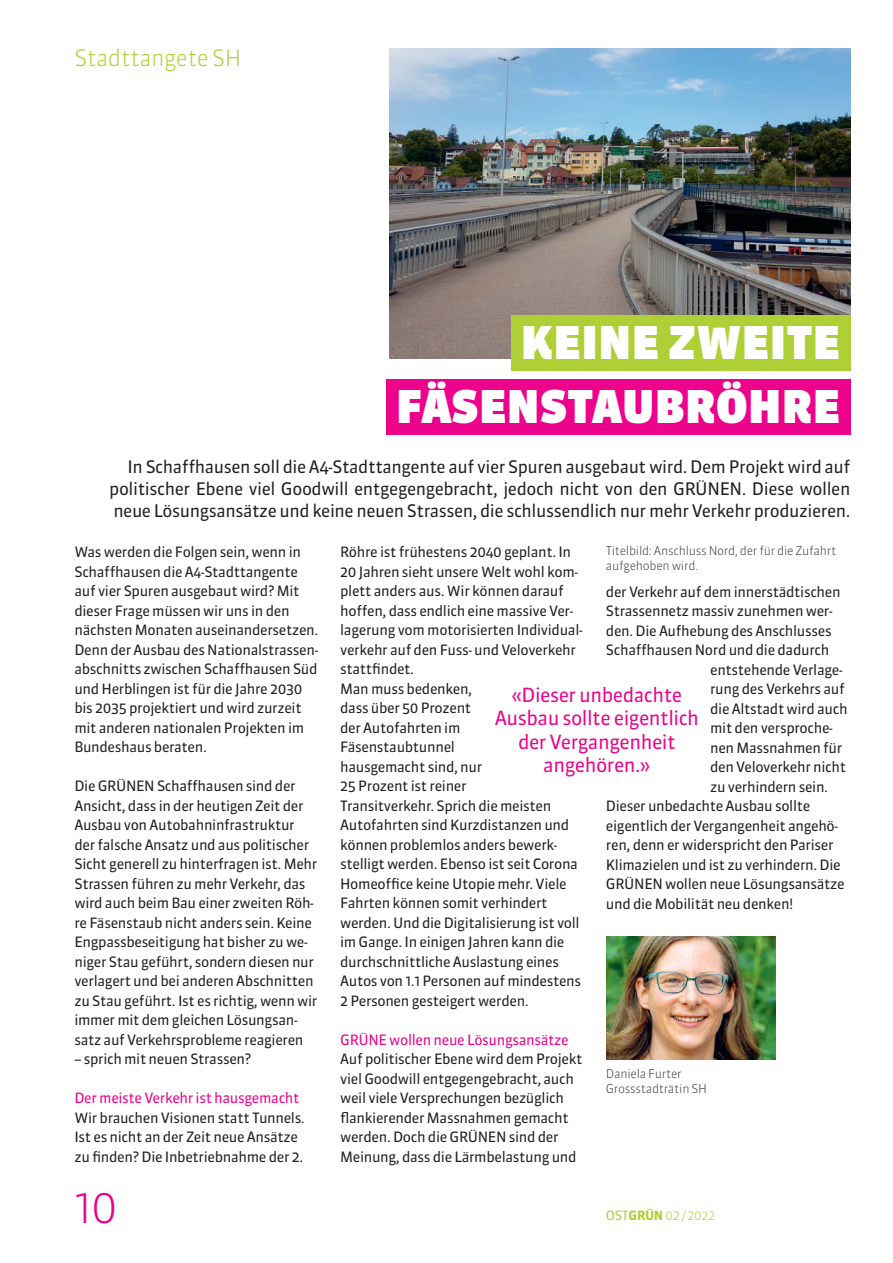
<style>
.page{position:relative;width:893px;height:1263px;background:#fff}
.page>*{position:absolute;margin:0;border:0;box-sizing:border-box;transform-origin:0 0}
.t1{font:900 45px "Sanuk OT";letter-spacing:.01em;color:#fff}
.t2{font:300 45px "Sanuk OT";color:#ed028c}
.t3{font:300 22.5px "Sanuk OT";letter-spacing:-.025em;color:#aed036}
.t4{font:19.5px/23.4px "Sanuk OT";color:#ed028c;text-align:center}
.t5{font:17.25px/22.2px "Sanuk OT";letter-spacing:-.025em;color:#231f20;text-align:justify}
.t6{font:14.25px/19.5px "Sanuk OT";letter-spacing:-.025em;color:#231f20}
.t7{font:14.25px "Sanuk OT";letter-spacing:-.025em;color:#ed028c}
.t8{font:300 12.75px "Sanuk OT";letter-spacing:-.025em;color:#aed036}
.t9{font:300 12px/15px "Sanuk OT";letter-spacing:-.025em;color:#3f3f40}
.s1{font-weight:400}
.s2{font-weight:700}
</style>
<div class="page">
<img style="left:606px;top:936px;width:169px;height:124px">
<img style="left:390px;top:49px;width:460px;height:309px">
<div style="left:386px;top:379px;width:464px;height:55px;background:#ed028c"></div>
<div style="left:511px;top:315px;width:339px;height:56px;background:#aed036"></div>
<h2 class="t3" style="left:74px;top:44px;width:168px">Stadttangete SH</h2>
<h1 class="t1" style="left:521px;top:315px;width:321px">KEINE ZWEITE</h1>
<h1 class="t1" style="left:396px;top:379px;width:446px">FÄSENSTAUBRÖHRE</h1>
<p class="t5" style="left:109px;top:455px;width:743px;text-indent:18px">In Schaffhausen soll die A4-Stadttangente auf vier Spuren ausgebaut wird. Dem Projekt wird auf politischer Ebene viel Goodwill entgegengebracht, jedoch nicht von den GRÜNEN. Diese wollen neue Lösungsansätze und keine neuen Strassen, die schlussendlich nur mehr Verkehr produzieren.</p>
<p class="t6" style="left:340px;top:542px;width:244px">Röhre ist frühestens 2040 geplant. In<br>20 Jahren sieht unsere Welt wohl kom&shy;plett anders aus. Wir können darauf hoffen, dass endlich eine massive Ver&shy;lagerung vom motorisierten Individual&shy;verkehr auf den Fuss- und Veloverkehr stattfindet.<br>Man muss bedenken,<br>dass über 50 Prozent<br>der Autofahrten im<br>Fäsenstaubtunnel<br>hausgemacht sind, nur<br>25 Prozent ist reiner<br>Transitverkehr. Sprich die meisten<br>Autofahrten sind Kurzdistanzen und können problemlos anders bewerk&shy;stelligt werden. Ebenso ist seit Corona<br>Homeoffice keine Utopie mehr. Viele<br>Fahrten können somit verhindert werden. Und die Digitalisierung ist voll im Gange. In einigen Jahren kann die durchschnittliche Auslastung eines<br>Autos von 1.1 Personen auf mindestens<br>2 Personen gesteigert werden.</p>
<p class="t7" style="left:340px;top:1031px;width:230px">GRÜNE wollen neue Lösungsansätze</p>
<p class="t6" style="left:340px;top:1049px;width:244px">Auf politischer Ebene wird dem Projekt viel Goodwill entgegengebracht, auch weil viele Versprechungen bezüglich flankierender Massnahmen gemacht werden. Doch die GRÜNEN sind der Meinung, dass die Lärmbelastung und</p>
<p class="t9" style="left:606px;top:543px;width:232px">Titelbild: Anschluss Nord, der für die Zufahrt aufgehoben wird.</p>
<p class="t6" style="left:74px;top:542px;width:245px">Was werden die Folgen sein, wenn in Schaffhausen die A4-Stadttangente auf vier Spuren ausgebaut wird? Mit dieser Frage müssen wir uns in den nächsten Monaten auseinandersetzen.<br>Denn der Ausbau des Nationalstrassen&shy;abschnitts zwischen Schaffhausen Süd und Herblingen ist für die Jahre 2030 bis 2035 projektiert und wird zurzeit mit anderen nationalen Projekten im Bundeshaus beraten.</p>
<p class="t6" style="left:74px;top:776px;width:245px">Die GRÜNEN Schaffhausen sind der Ansicht, dass in der heutigen Zeit der Ausbau von Autobahninfrastruktur der falsche Ansatz und aus politischer Sicht generell zu hinterfragen ist. Mehr Strassen führen zu mehr Verkehr, das wird auch beim Bau einer zweiten Röh&shy;re Fäsenstaub nicht anders sein. Keine Engpassbeseitigung hat bisher zu we&shy;niger Stau geführt, sondern diesen nur verlagert und bei anderen Abschnitten zu Stau geführt. Ist es richtig, wenn wir immer mit dem gleichen Lösungsan&shy;satz auf Verkehrsprobleme reagieren</p>
<p class="t6" style="left:74px;top:1049px;width:178px">– sprich mit neuen Strassen?</p>
<p class="t7" style="left:74px;top:1089px;width:227px">Der meiste Verkehr ist hausgemacht</p>
<p class="t6" style="left:74px;top:1108px;width:232px">Wir brauchen Visionen statt Tunnels.<br>Ist es nicht an der Zeit neue Ansätze zu finden? Die Inbetriebnahme der 2.</p>
<p class="t6" style="left:606px;top:582px;width:236px">der Verkehr auf dem innerstädtischen</p>
<p class="t6" style="left:606px;top:601px;width:228px">Strassennetz massiv zunehmen wer-</p>
<p class="t6" style="left:606px;top:621px;width:227px">den. Die Aufhebung des Anschlusses</p>
<p class="t6" style="left:606px;top:640px;width:225px">Schaffhausen Nord und die dadurch</p>
<p class="t6" style="left:710px;top:660px;width:134px">entstehende Verlage-</p>
<p class="t6" style="left:710px;top:679px;width:136px">rung des Verkehrs auf</p>
<p class="t6" style="left:710px;top:699px;width:139px">die Altstadt wird auch</p>
<p class="t6" style="left:710px;top:718px;width:124px">mit den versproche-</p>
<p class="t6" style="left:710px;top:738px;width:134px">nen Massnahmen für</p>
<p class="t6" style="left:710px;top:757px;width:137px">den Veloverkehr nicht</p>
<p class="t6" style="left:710px;top:777px;width:119px">zu verhindern sein.</p>
<p class="t6" style="left:606px;top:796px;width:206px">Dieser unbedachte Ausbau sollte</p>
<p class="t6" style="left:606px;top:816px;width:234px">eigentlich der Vergangenheit angehö-</p>
<p class="t6" style="left:606px;top:835px;width:229px">ren, denn er widerspricht den Pariser</p>
<p class="t6" style="left:606px;top:855px;width:236px">Klimazielen und ist zu verhindern. Die</p>
<p class="t6" style="left:606px;top:874px;width:240px">GRÜNEN wollen neue Lösungsansätze</p>
<p class="t6" style="left:606px;top:894px;width:189px">und die Mobilität neu denken!</p>
<h3 class="t4" style="left:495px;top:683px;width:206px">«Dieser unbedachte<br>Ausbau sollte eigentlich der Vergangenheit angehören.»</h3>
<p class="t9" style="left:606px;top:1066px;width:103px">Daniela Furter<br>Grossstadträtin SH</p>
<h1 class="t2" style="left:74px;top:1179px;width:45px">10</h1>
<p class="t8" style="left:606px;top:1207px;width:111px"><span class="s1">OST</span><span class="s2">GRÜN</span> 02 / 2022</p>
</div>
